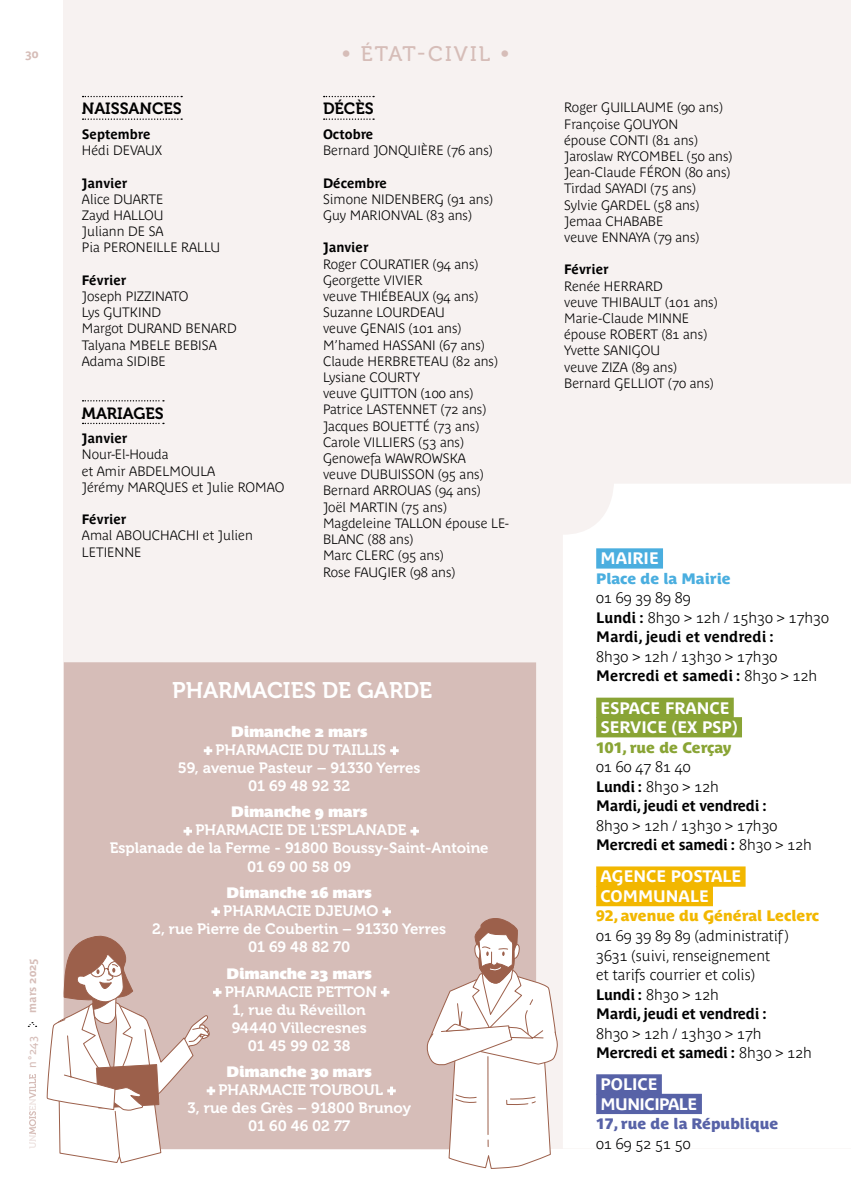
<style>
.page{position:relative;width:851px;height:1191px;background:#fff}
.page>*{position:absolute;margin:0;border:0;box-sizing:border-box;transform-origin:0 0}
.t1{font:22.5px "Museo 700";color:#fff}
.t2{font:21px "Museo 500";letter-spacing:.1em;color:#d6bdb8}
.t3{font:700 16.5px/19.5px "Parisine Plus Std";color:#fff}
.t4{font:700 16.5px/19.5px "Parisine Plus Std";letter-spacing:-.03em;color:#fff}
.t5{font:16.2px "Museo 700";color:#000}
.t6{font:15px/18px "Museo 700";color:#fff;text-align:center}
.t7{font:700 15px/19.5px "Parisine Plus Std Clair";color:#000}
.t8{font:700 15px "Parisine Plus Std";letter-spacing:-.02em;color:#000}
.t9{font:700 15px "Parisine Plus Std Sombre";letter-spacing:-.01em;color:#fff}
.t10{font:700 15px "Parisine Plus Std";color:#000}
.t11{font:15px "Parisine Plus Std Sombre";color:#f2b700}
.t12{font:15px "Parisine Plus Std Sombre";color:#5762a7}
.t13{font:15px "Parisine Plus Std Sombre";color:#4aaedf}
.t14{font:15px "Parisine Plus Std Sombre";color:#89a435}
.t15{font:700 13.5px/16.2px "Parisine Plus Std Clair";color:#000}
.t16{font:700 13.5px "Parisine Plus Std";color:#000}
.t17{font:700 12px "Parisine Plus Std";color:#d6bdb8}
.t18{font:700 11.25px "Parisine Plus Std";color:#d6bdb8}
.t19{font:11.25px "Parisine Plus Std";color:#d6bdb8}
.s1{font-family:"Parisine Plus Std"}
.s2{font-family:"Parisine Plus Std Clair"}
</style>
<div class="page">
<div style="left:64px;top:0;width:786px;height:1148px;background:#f7f2f1"></div>
<svg style="left:29px;top:1074px;width:7px;height:74px"></svg>
<svg style="left:28px;top:1022px;width:9px;height:5px"></svg>
<svg style="left:83px;top:96px;width:99px;height:1px"></svg>
<svg style="left:83px;top:118px;width:99px;height:2px"></svg>
<svg style="left:83px;top:400px;width:81px;height:1px"></svg>
<svg style="left:83px;top:423px;width:81px;height:1px"></svg>
<svg style="left:323px;top:96px;width:51px;height:1px"></svg>
<svg style="left:323px;top:118px;width:51px;height:2px"></svg>
<div style="left:563px;top:484px;width:287px;height:664px;background:#fff"></div>
<div style="left:596px;top:548px;width:67px;height:20px;background:#4aaedf"></div>
<div style="left:596px;top:697px;width:137px;height:21px;background:#89a435"></div>
<div style="left:596px;top:717px;width:145px;height:20px;background:#89a435"></div>
<div style="left:596px;top:866px;width:149px;height:20px;background:#f2b700"></div>
<div style="left:596px;top:886px;width:116px;height:20px;background:#f2b700"></div>
<div style="left:596px;top:1074px;width:65px;height:20px;background:#5762a7"></div>
<div style="left:596px;top:1093px;width:105px;height:21px;background:#5762a7"></div>
<div style="left:64px;top:662px;width:472px;height:487px;background:#d6bdb8"></div>
<svg style="left:204px;top:746px;width:8px;height:9px"></svg>
<svg style="left:390px;top:746px;width:8px;height:9px"></svg>
<svg style="left:183px;top:827px;width:9px;height:8px"></svg>
<svg style="left:410px;top:827px;width:9px;height:8px"></svg>
<svg style="left:211px;top:907px;width:9px;height:9px"></svg>
<svg style="left:382px;top:907px;width:9px;height:9px"></svg>
<svg style="left:381px;top:988px;width:8px;height:8px"></svg>
<svg style="left:387px;top:1086px;width:9px;height:9px"></svg>
<svg style="left:46px;top:932px;width:175px;height:231px"></svg>
<svg style="left:426px;top:918px;width:131px;height:251px"></svg>
<p class="t17" style="left:25px;top:47px;width:15px">30</p>
<h2 class="t2" style="left:341px;top:42px;width:170px">• ÉTAT-CIVIL •</h2>
<p class="t18" style="left:26px;top:1012px;width:56px;rotate:-90deg">mars 2025</p>
<p class="t19" style="left:26px;top:1067px;width:33px;rotate:-90deg">n°243</p>
<p class="t5" style="left:82px;top:100px;width:101px">NAISSANCES</p>
<p class="t16" style="left:82px;top:126px;width:70px">Septembre</p>
<p class="t15" style="left:82px;top:142px;width:82px">Hédi DEVAUX</p>
<p class="t16" style="left:82px;top:175px;width:47px">Janvier</p>
<p class="t15" style="left:82px;top:191px;width:140px">Alice DUARTE<br>Zayd HALLOU<br>Juliann DE SA<br>Pia PERONEILLE RALLU</p>
<p class="t16" style="left:82px;top:272px;width:46px">Février</p>
<p class="t15" style="left:82px;top:288px;width:156px">Joseph PIZZINATO<br>Lys GUTKIND<br>Margot DURAND BENARD<br>Talyana MBELE BEBISA<br>Adama SIDIBE</p>
<p class="t5" style="left:82px;top:404px;width:83px">MARIAGES</p>
<p class="t16" style="left:82px;top:430px;width:47px">Janvier</p>
<p class="t15" style="left:82px;top:446px;width:204px">Nour-El-Houda<br>et Amir ABDELMOULA<br>Jérémy MARQUES et Julie ROMAO</p>
<p class="t16" style="left:82px;top:511px;width:46px">Février</p>
<p class="t15" style="left:82px;top:527px;width:172px">Amal ABOUCHACHI et Julien<br>LETIENNE</p>
<p class="t5" style="left:323px;top:100px;width:52px">DÉCÈS</p>
<p class="t16" style="left:323px;top:126px;width:52px">Octobre</p>
<p class="t15" style="left:323px;top:142px;width:171px">Bernard JONQUIÈRE (76 ans)</p>
<p class="t16" style="left:323px;top:175px;width:66px">Décembre</p>
<p class="t15" style="left:323px;top:191px;width:171px">Simone NIDENBERG (91 ans)<br>Guy MARIONVAL (83 ans)</p>
<p class="t16" style="left:323px;top:240px;width:47px">Janvier</p>
<p class="t15" style="left:323px;top:256px;width:187px">Roger COURATIER (94 ans)<br>Georgette VIVIER<br>veuve THIÉBEAUX (94 ans)<br>Suzanne LOURDEAU<br>veuve GENAIS (101 ans)<br>M’hamed HASSANI (67 ans)<br>Claude HERBRETEAU (82 ans)<br>Lysiane COURTY<br>veuve GUITTON (100 ans)<br>Patrice LASTENNET (72 ans)<br>Jacques BOUETTÉ (73 ans)<br>Carole VILLIERS (53 ans)<br>Genowefa WAWROWSKA<br>veuve DUBUISSON (95 ans)<br>Bernard ARROUAS (94 ans)<br>Joël MARTIN (75 ans)<br>Magdeleine TALLON épouse LE-<br>BLANC (88 ans)<br>Marc CLERC (95 ans)<br>Rose FAUGIER (98 ans)</p>
<h1 class="t1" style="left:172px;top:677px;width:262px">PHARMACIES DE GARDE</h1>
<p class="t9" style="left:231px;top:722px;width:138px">Dimanche 2 mars</p>
<p class="t6" style="left:178px;top:741px;width:244px">PHARMACIE DU TAILLIS<br>59, avenue Pasteur – 91330 Yerres<br>01 69 48 92 32</p>
<p class="t9" style="left:231px;top:803px;width:138px">Dimanche 9 mars</p>
<p class="t6" style="left:110px;top:821px;width:380px">PHARMACIE DE L'ESPLANADE<br>Esplanade de la Ferme - 91800 Boussy-Saint-Antoine<br>01 69 00 58 09</p>
<p class="t9" style="left:226px;top:883px;width:147px">Dimanche 16 mars</p>
<p class="t6" style="left:152px;top:902px;width:295px">PHARMACIE DJEUMO<br>2, rue Pierre de Coubertin – 91330 Yerres<br>01 69 48 82 70</p>
<p class="t9" style="left:226px;top:964px;width:147px">Dimanche 23 mars</p>
<p class="t6" style="left:225px;top:982px;width:154px">PHARMACIE PETTON<br>1, rue du Réveillon<br>94440 Villecresnes<br>01 45 99 02 38</p>
<p class="t9" style="left:226px;top:1062px;width:147px">Dimanche 30 mars</p>
<p class="t6" style="left:187px;top:1081px;width:225px">PHARMACIE TOUBOUL<br>3, rue des Grès – 91800 Brunoy<br>01 60 46 02 77</p>
<p class="t15" style="left:564px;top:99px;width:170px">Roger GUILLAUME (90 ans)<br>Françoise GOUYON<br>épouse CONTI (81 ans)<br>Jaroslaw RYCOMBEL (50 ans)<br>Jean-Claude FÉRON (80 ans)<br>Tirdad SAYADI (75 ans)<br>Sylvie GARDEL (58 ans)<br>Jemaa CHABABE<br>veuve ENNAYA (79 ans)</p>
<p class="t16" style="left:564px;top:262px;width:46px">Février</p>
<p class="t15" style="left:564px;top:278px;width:155px">Renée HERRARD<br>veuve THIBAULT (101 ans)<br>Marie-Claude MINNE épouse ROBERT (81 ans)<br>Yvette SANIGOU<br>veuve ZIZA (89 ans)<br>Bernard GELLIOT (70 ans)</p>
<p class="t3" style="left:600px;top:548px;width:60px">MAIRIE</p>
<p class="t13" style="left:596px;top:569px;width:136px">Place de la Mairie</p>
<p class="t7" style="left:596px;top:588px;width:234px">01 69 39 89 89<br><span class="s1">Lundi :</span> 8h30 &gt; 12h / 15h30 &gt; 17h30</p>
<p class="t10" style="left:596px;top:628px;width:179px">Mardi, jeudi et vendredi :</p>
<p class="t7" style="left:596px;top:647px;width:183px">8h30 &gt; 12h / 13h30 &gt; 17h30</p>
<p class="t10" style="left:596px;top:667px;width:222px">Mercredi et samedi : <span class="s2">8h30 &gt; 12h</span></p>
<p class="t3" style="left:600px;top:698px;width:139px">ESPACE FRANCE<br>SERVICE (EX PSP)</p>
<p class="t14" style="left:596px;top:738px;width:137px">101, rue de Cerçay</p>
<p class="t7" style="left:596px;top:757px;width:124px">01 60 47 81 40<br><span class="s1">Lundi :</span> 8h30 &gt; 12h</p>
<p class="t8" style="left:596px;top:797px;width:172px">Mardi, jeudi et vendredi :</p>
<p class="t7" style="left:596px;top:815px;width:183px">8h30 &gt; 12h / 13h30 &gt; 17h30</p>
<p class="t8" style="left:596px;top:836px;width:217px">Mercredi et samedi : <span class="s2">8h30 &gt; 12h</span></p>
<p class="t3" style="left:600px;top:867px;width:142px">AGENCE POSTALE<br>COMMUNALE</p>
<p class="t11" style="left:596px;top:907px;width:224px">92, avenue du Général Leclerc</p>
<p class="t7" style="left:596px;top:926px;width:194px">01 69 39 89 89 (administratif)<br>3631 (suivi, renseignement<br>et tarifs courrier et colis)<br><span class="s1">Lundi :</span> 8h30 &gt; 12h</p>
<p class="t8" style="left:596px;top:1005px;width:172px">Mardi, jeudi et vendredi :</p>
<p class="t7" style="left:596px;top:1023px;width:167px">8h30 &gt; 12h / 13h30 &gt; 17h</p>
<p class="t8" style="left:596px;top:1044px;width:217px">Mercredi et samedi : <span class="s2">8h30 &gt; 12h</span></p>
<p class="t4" style="left:600px;top:1074px;width:98px">POLICE<br>MUNICIPALE</p>
<p class="t12" style="left:596px;top:1115px;width:184px">17, rue de la République</p>
<p class="t7" style="left:596px;top:1133px;width:96px">01 69 52 51 50</p>
</div>
